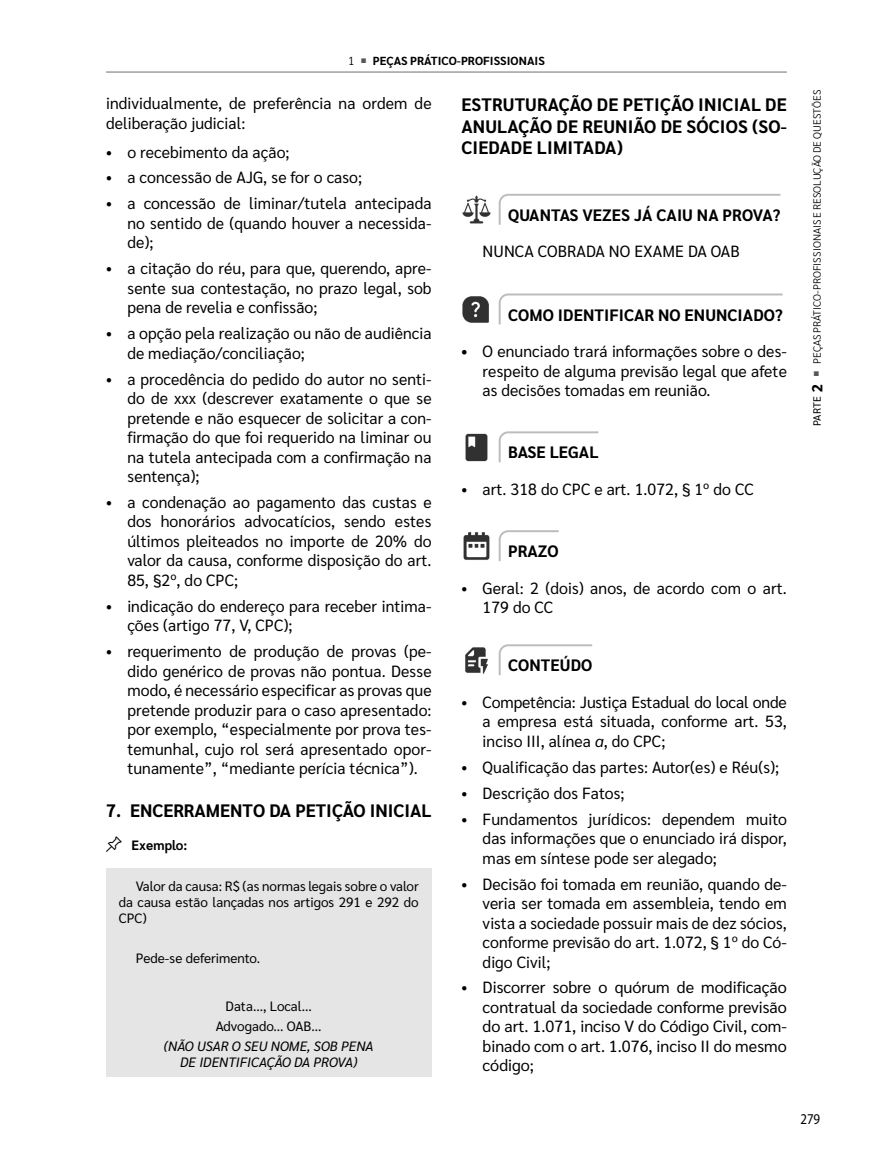
<style>
.page{position:relative;width:872px;height:1169px;background:#fff}
.page>*{position:absolute;margin:0;border:0;box-sizing:border-box;transform-origin:0 0}
.TIT_1{font:700 18px/21.6px "Sarabun";letter-spacing:.01em;color:#000;text-align:justify}
.SUBTITULO_icone{font:700 16.5px "Sarabun";letter-spacing:.005em;color:#000}
.LISTA_1{font:16.2px/19.5px "Sarabun";letter-spacing:.005em;color:#000;text-align:justify}
.TEXTO{font:16.2px/19.5px "Sarabun";letter-spacing:.005em;color:#000}
.t1{font:semi-condensed 15px "Myriad Pro";color:#000;scale:.93 1}
.peça_exemplo{font:13.5px/15.8px "Sarabun";color:#000;text-align:justify}
.peça_exemp_-_fechamento{font:italic 13.5px/15.8px "Sarabun";color:#000;text-align:center}
.peça_exemp_-_fechamento-2{font:13.5px "Sarabun";color:#000}
.t2{font:700 13.5px "Sarabun";letter-spacing:.005em;color:#000}
.t3{font:700 11.7px "Sarabun";letter-spacing:.005em;color:#000}
.t4{font:300 10.5px "Sarabun";letter-spacing:.005em;color:#000}
.s1{font-weight:300}
.s2{color:#575757}
.s3{font-family:"Segoe MDL2 Assets";font-weight:400;font-size:16.2px}
.s4{font-weight:700}
.s5{font-style:italic}
.s6{font-weight:400}
.s7{font-family:"Fira Sans";font-weight:700;font-size:15px}
</style>
<div class="page">
<hr style="left:106px;top:71px;width:680px;height:2px;background:#878787">
<div style="left:106px;top:868px;width:325px;height:208px;background:#e5e5e5"></div>
<svg style="left:498px;top:193px;width:283px;height:32px"></svg>
<svg style="left:498px;top:293px;width:285px;height:32px"></svg>
<svg style="left:498px;top:431px;width:101px;height:32px"></svg>
<svg style="left:498px;top:530px;width:61px;height:32px"></svg>
<svg style="left:498px;top:644px;width:95px;height:32px"></svg>
<img style="left:462px;top:195px;width:29px;height:29px">
<img style="left:462px;top:296px;width:27px;height:27px">
<img style="left:465px;top:433px;width:23px;height:29px">
<img style="left:463px;top:532px;width:27px;height:28px">
<img style="left:465px;top:647px;width:23px;height:27px">
<p class="t3" style="left:348px;top:54px;width:198px"><span class="s1">1</span> <span class="s2">○</span> PEÇAS PRÁTICO-PROFISSIONAIS</p>
<p class="TEXTO" style="left:106px;top:94px;width:327px">individualmente, de preferência na ordem de deliberação judicial:</p>
<p class="LISTA_1" style="left:106px;top:142px;width:185px">• o recebimento da ação;</p>
<p class="LISTA_1" style="left:106px;top:168px;width:257px">• a concessão de AJG, se for o caso;</p>
<p class="LISTA_1" style="left:127px;top:194px;width:306px;text-indent:-21px">• a concessão de liminar/tutela antecipada no sentido de (quando houver a necessida&shy;de);</p>
<p class="LISTA_1" style="left:127px;top:259px;width:306px;text-indent:-21px">• a citação do réu, para que, querendo, apre&shy;sente sua contestação, no prazo legal, sob pena de revelia e confissão;</p>
<p class="LISTA_1" style="left:127px;top:324px;width:306px;text-indent:-21px">• a opção pela realização ou não de audiência de mediação/conciliação;</p>
<p class="LISTA_1" style="left:127px;top:369px;width:306px;text-indent:-21px">• a procedência do pedido do autor no senti&shy;do de xxx (descrever exatamente o que se pretende e não esquecer de solicitar a con&shy;firmação do que foi requerido na liminar ou na tutela antecipada com a confirmação na sentença);</p>
<p class="LISTA_1" style="left:127px;top:492px;width:306px;text-indent:-21px">• a condenação ao pagamento das custas e dos honorários advocatícios, sendo estes últimos pleiteados no importe de 20% do valor da causa, conforme disposição do art.<br>85, §2º, do CPC;</p>
<p class="LISTA_1" style="left:127px;top:596px;width:306px;text-indent:-21px">• indicação do endereço para receber intima&shy;ções (artigo 77, V, CPC);</p>
<p class="LISTA_1" style="left:127px;top:642px;width:306px;text-indent:-21px">• requerimento de produção de provas (pe&shy;dido genérico de provas não pontua. Desse modo, é necessário especificar as provas que pretende produzir para o caso apresentado: por exemplo, “especialmente por prova tes&shy;temunhal, cujo rol será apresentado opor&shy;tunamente”, “mediante perícia técnica”).</p>
<p class="TIT_1" style="left:106px;top:800px;width:327px">7. ENCERRAMENTO DA PETIÇÃO INICIAL</p>
<p class="t2" style="left:106px;top:837px;width:83px"><span class="s3">Ġ</span> Exemplo:</p>
<p class="peça_exemplo" style="left:119px;top:879px;width:301px;text-indent:17px">Valor da causa: R$ (as normas legais sobre o valor da causa estão lançadas nos artigos 291 e 292 do CPC)</p>
<p class="peça_exemplo" style="left:136px;top:950px;width:126px">Pede-se deferimento.</p>
<p class="peça_exemp_-_fechamento-2" style="left:225px;top:999px;width:88px">Data..., Local...</p>
<p class="peça_exemp_-_fechamento-2" style="left:216px;top:1019px;width:107px">Advogado... OAB...</p>
<p class="peça_exemp_-_fechamento" style="left:164px;top:1039px;width:211px">(NÃO USAR O SEU NOME, SOB PENA<br>DE IDENTIFICAÇÃO DA PROVA)</p>
<p class="TIT_1" style="left:461px;top:94px;width:327px">ESTRUTURAÇÃO DE PETIÇÃO INICIAL DE ANULAÇÃO DE REUNIÃO DE SÓCIOS (SO-CIEDADE LIMITADA)</p>
<p class="SUBTITULO_icone" style="left:508px;top:206px;width:274px">QUANTAS VEZES JÁ CAIU NA PROVA?</p>
<p class="TEXTO" style="left:482px;top:242px;width:259px">NUNCA COBRADA NO EXAME DA OAB</p>
<p class="SUBTITULO_icone" style="left:508px;top:305px;width:276px">COMO IDENTIFICAR NO ENUNCIADO?</p>
<p class="LISTA_1" style="left:482px;top:342px;width:306px;text-indent:-21px"><span class="s4">•</span> O enunciado trará informações sobre o des&shy;respeito de alguma previsão legal que afete as decisões tomadas em reunião.</p>
<p class="SUBTITULO_icone" style="left:508px;top:443px;width:92px">BASE LEGAL</p>
<p class="LISTA_1" style="left:461px;top:480px;width:294px">• art. 318 do CPC e art. 1.072, § 1º do CC</p>
<p class="SUBTITULO_icone" style="left:508px;top:542px;width:52px">PRAZO</p>
<p class="LISTA_1" style="left:482px;top:578px;width:305px;text-indent:-21px">• Geral: 2 (dois) anos, de acordo com o art.<br>179 do CC</p>
<p class="SUBTITULO_icone" style="left:508px;top:656px;width:86px">CONTEÚDO</p>
<p class="LISTA_1" style="left:482px;top:692px;width:306px;text-indent:-21px">• Competência: Justiça Estadual do local onde a empresa está situada, conforme art. 53, inciso III, alínea <span class="s5">a</span>, do CPC;</p>
<p class="LISTA_1" style="left:461px;top:757px;width:319px">• Qualificação das partes: Autor(es) e Réu(s);</p>
<p class="LISTA_1" style="left:461px;top:783px;width:164px">• Descrição dos Fatos;</p>
<p class="LISTA_1" style="left:482px;top:809px;width:306px;text-indent:-21px">• Fundamentos jurídicos: dependem muito das informações que o enunciado irá dispor, mas em síntese pode ser alegado;</p>
<p class="LISTA_1" style="left:482px;top:874px;width:306px;text-indent:-21px">• Decisão foi tomada em reunião, quando de&shy;veria ser tomada em assembleia, tendo em vista a sociedade possuir mais de dez sócios, conforme previsão do art. 1.072, § 1º do Có&shy;digo Civil;</p>
<p class="LISTA_1" style="left:482px;top:978px;width:306px;text-indent:-21px">• Discorrer sobre o quórum de modificação contratual da sociedade conforme previsão do art. 1.071, inciso V do Código Civil, com&shy;binado com o art. 1.076, inciso II do mesmo código;</p>
<p class="t4" style="left:811px;top:426px;width:336px;rotate:-90deg"><span class="s6">PARTE</span> <span class="s7">2</span> <span class="s2">○</span> PEÇAS PRÁTICO-PROFISSIONAIS e resolução de questões</p>
<p class="t1" style="left:800px;top:1110px;width:22px">279</p>
</div>
